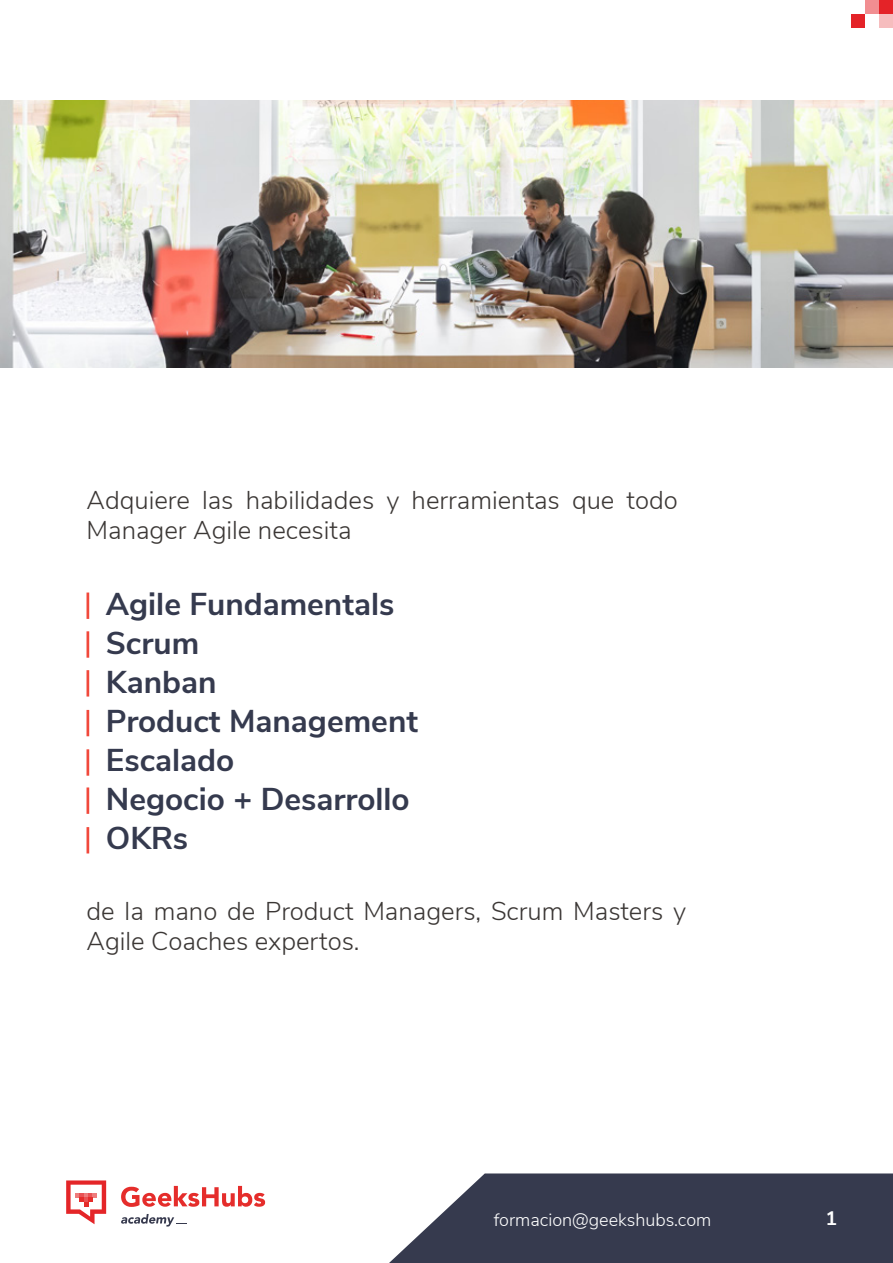
<style>
.page{position:relative;width:893px;height:1263px;background:#fff}
.page>*{position:absolute;margin:0;border:0;box-sizing:border-box;transform-origin:0 0}
.t1{font:700 31.5px/39px "Nunito Sans";color:#353a4e}
.t2{font:300 25.65px/30px "Nunito Sans";color:#3b3735}
.t3{font:700 19.5px "Nunito Sans";color:#fff}
.t4{font:300 18px "Nunito Sans";color:#fff}
</style>
<div class="page">
<svg style="left:121px;top:1186px;width:144px;height:21px"></svg>
<svg style="left:121px;top:1214px;width:65px;height:12px"></svg>
<svg style="left:66px;top:1180px;width:40px;height:44px"></svg>
<svg style="left:389px;top:1173px;width:504px;height:90px;background:#4a4d5f"></svg>
<hr style="left:87px;top:592px;width:2px;height:27px;background:#f1493c">
<hr style="left:87px;top:631px;width:2px;height:27px;background:#f1493c">
<hr style="left:87px;top:670px;width:2px;height:26px;background:#f1493c">
<hr style="left:87px;top:710px;width:2px;height:26px;background:#f1493c">
<hr style="left:87px;top:749px;width:2px;height:27px;background:#f1493c">
<hr style="left:87px;top:787px;width:2px;height:27px;background:#f1493c">
<hr style="left:87px;top:827px;width:2px;height:26px;background:#f1493c">
<img style="left:0;top:100px;width:893px;height:268px">
<div style="left:879px;top:0;width:14px;height:14px;background:#e42328"></div>
<div style="left:851px;top:14px;width:14px;height:14px;background:#e42328"></div>
<div style="left:865px;top:0;width:14px;height:14px;background:#f18e91"></div>
<div style="left:879px;top:14px;width:14px;height:14px;background:#f6bdbe"></div>
<p class="t2" style="left:87px;top:484px;width:593px">Adquiere las habilidades y herramientas que todo<br>Manager Agile necesita</p>
<p class="t1" style="left:106px;top:583px;width:314px">Agile Fundamentals<br>Scrum<br>Kanban<br>Product Management<br>Escalado<br>Negocio + Desarrollo<br>OKRs</p>
<p class="t2" style="left:87px;top:894px;width:601px">de la mano de Product Managers, Scrum Masters y<br>Agile Coaches expertos.</p>
<p class="t4" style="left:494px;top:1206px;width:219px">formacion@geekshubs.com</p>
<p class="t3" style="left:826px;top:1204px;width:13px">1</p>
</div>
